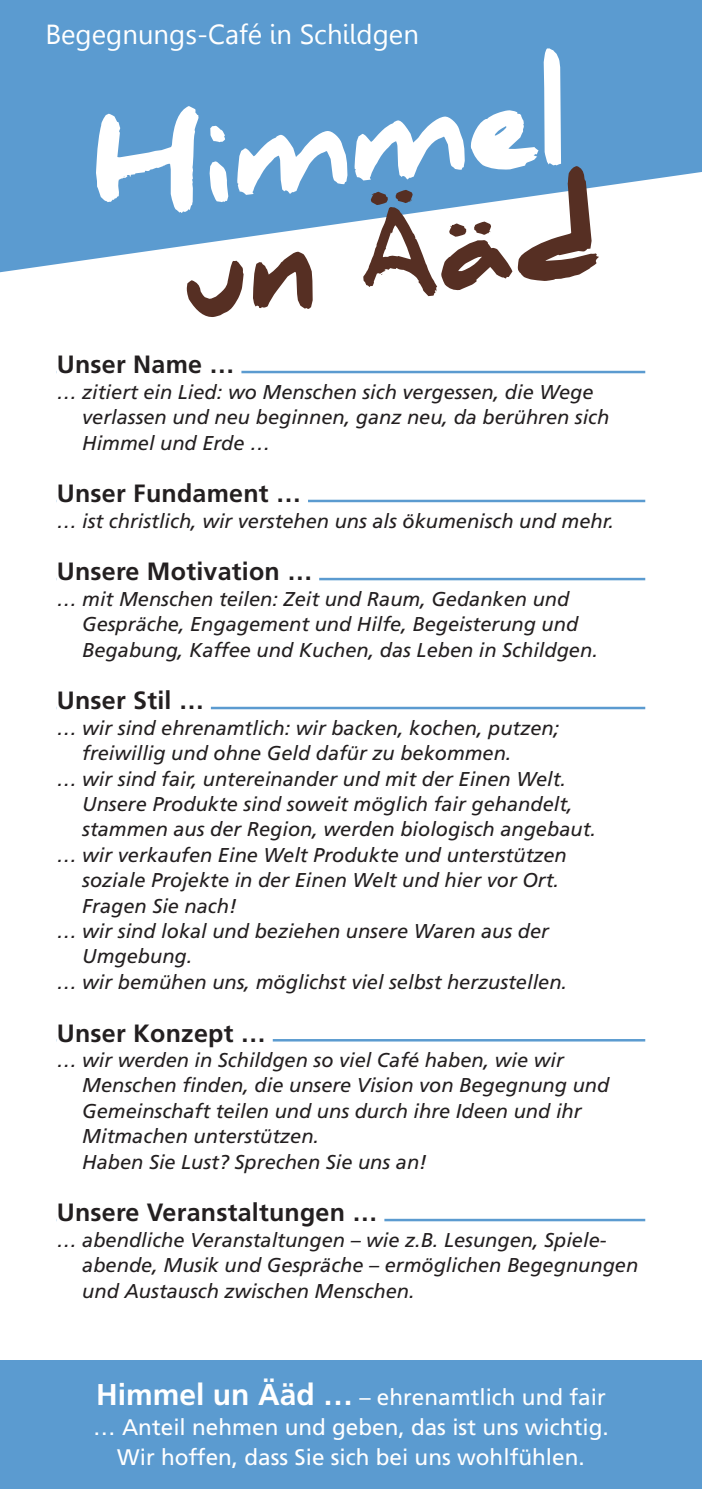
<style>
.page{position:relative;width:702px;height:1489px;background:#fff}
.page>*{position:absolute;margin:0;border:0;box-sizing:border-box;transform-origin:0 0}
.t1{font:27.5px "Gisha";color:#fff}
.Body_subhead_Konzept{font:700 25px "Frutiger LT Std";letter-spacing:.01em;color:#231f20}
.Body_small{font:22.5px/30px "Frutiger LT Std";color:#fff;text-align:center}
.Body_small-2{font:italic 20px/25.5px "Frutiger LT Std";color:#231f20}
.s1{font-weight:700;font-size:30px}
</style>
<div class="page">
<svg style="left:0;top:0;width:702px;height:273px;background:#71a8d6"></svg>
<svg style="left:96px;top:48px;width:465px;height:165px;fill:#5b9bd0"></svg>
<svg style="left:187px;top:166px;width:412px;height:151px"></svg>
<div style="left:0;top:1359px;width:702px;height:129px;background:#5b9bd0"></div>
<hr style="left:57px;top:371px;width:588px;height:2px;background:#5b9bd0">
<div style="left:57px;top:366px;width:184px;height:17px;background:#fff"></div>
<hr style="left:57px;top:499px;width:588px;height:3px;background:#5b9bd0">
<div style="left:57px;top:495px;width:251px;height:17px;background:#fff"></div>
<hr style="left:57px;top:578px;width:588px;height:2px;background:#5b9bd0">
<div style="left:57px;top:573px;width:262px;height:17px;background:#fff"></div>
<hr style="left:57px;top:706px;width:588px;height:3px;background:#5b9bd0">
<div style="left:57px;top:702px;width:154px;height:17px;background:#fff"></div>
<hr style="left:57px;top:1038px;width:588px;height:3px;background:#5b9bd0">
<div style="left:57px;top:1034px;width:216px;height:17px;background:#fff"></div>
<hr style="left:57px;top:1218px;width:588px;height:3px;background:#5b9bd0">
<div style="left:57px;top:1214px;width:327px;height:17px;background:#fff"></div>
<h1 class="t1" style="left:45px;top:19px;width:375px">Begegnungs-Café in Schildgen</h1>
<p class="Body_subhead_Konzept" style="left:57px;top:350px;width:179px">Unser Name …</p>
<p class="Body_small-2" style="left:82px;top:379px;width:528px;text-indent:-26px">… zitiert ein Lied: wo Menschen sich vergessen, die Wege verlassen und neu beginnen, ganz neu, da berühren sich<br>Himmel und Erde …</p>
<p class="Body_subhead_Konzept" style="left:57px;top:479px;width:246px">Unser Fundament …</p>
<p class="Body_small-2" style="left:57px;top:508px;width:559px">… ist christlich, wir verstehen uns als ökumenisch und mehr.</p>
<p class="Body_subhead_Konzept" style="left:57px;top:557px;width:257px">Unsere Motivation …</p>
<p class="Body_small-2" style="left:82px;top:586px;width:517px;text-indent:-26px">… mit Menschen teilen: Zeit und Raum, Gedanken und<br>Gespräche, Engagement und Hilfe, Begeisterung und<br>Begabung, Kaffee und Kuchen, das Leben in Schildgen.</p>
<p class="Body_subhead_Konzept" style="left:57px;top:686px;width:149px">Unser Stil …</p>
<p class="Body_small-2" style="left:82px;top:715px;width:478px;text-indent:-26px">… wir sind ehrenamtlich: wir backen, kochen, putzen; freiwillig und ohne Geld dafür zu bekommen.</p>
<p class="Body_small-2" style="left:82px;top:766px;width:515px;text-indent:-26px">… wir sind fair, untereinander und mit der Einen Welt.<br>Unsere Produkte sind soweit möglich fair gehandelt, stammen aus der Region, werden biologisch angebaut.</p>
<p class="Body_small-2" style="left:82px;top:842px;width:486px;text-indent:-26px">… wir verkaufen Eine Welt Produkte und unterstützen soziale Projekte in der Einen Welt und hier vor Ort.<br>Fragen Sie nach!</p>
<p class="Body_small-2" style="left:82px;top:918px;width:468px;text-indent:-26px">… wir sind lokal und beziehen unsere Waren aus der<br>Umgebung.</p>
<p class="Body_small-2" style="left:57px;top:969px;width:512px">… wir bemühen uns, möglichst viel selbst herzustellen.</p>
<p class="Body_subhead_Konzept" style="left:57px;top:1018px;width:211px">Unser Konzept …</p>
<p class="Body_small-2" style="left:82px;top:1047px;width:528px;text-indent:-26px">… wir werden in Schildgen so viel Café haben, wie wir Menschen finden, die unsere Vision von Begegnung und Gemeinschaft teilen und uns durch ihre Ideen und ihr Mitmachen unterstützen.<br>Haben Sie Lust? Sprechen Sie uns an!</p>
<p class="Body_subhead_Konzept" style="left:57px;top:1197px;width:322px">Unsere Veranstaltungen …</p>
<p class="Body_small-2" style="left:82px;top:1226px;width:557px;text-indent:-26px">… abendliche Veranstaltungen – wie z.B. Lesungen, Spiele&shy;abende, Musik und Gespräche – ermöglichen Begegnungen und Austausch zwischen Menschen.</p>
<p class="Body_small" style="left:96px;top:1382px;width:511px"><span class="s1">Himmel un Ääd …</span> – ehrenamtlich und fair</p>
<p class="Body_small" style="left:93px;top:1412px;width:517px">… Anteil nehmen und geben, das ist uns wichtig.<br>Wir hoffen, dass Sie sich bei uns wohlfühlen.</p>
</div>
